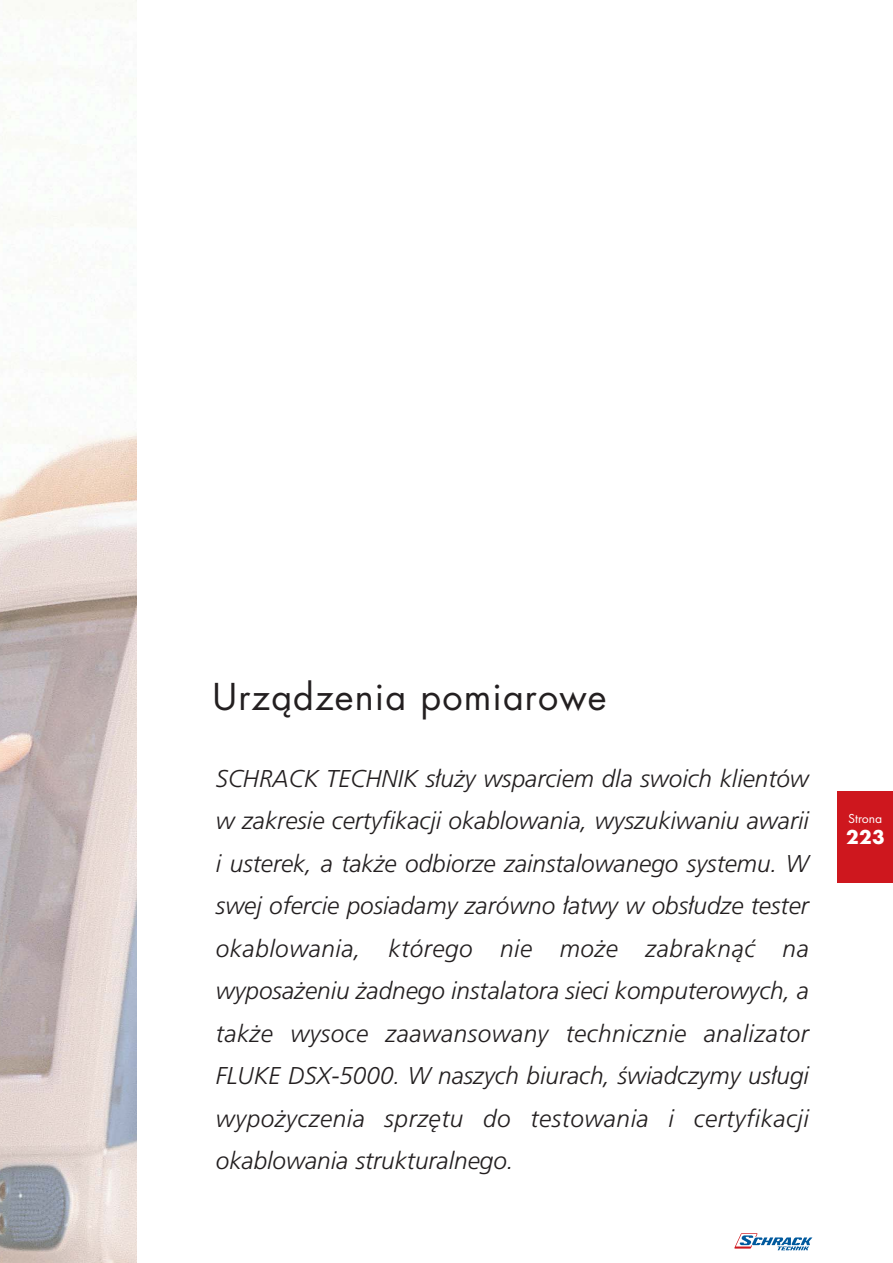
<style>
.page{position:relative;width:893px;height:1263px;background:#fff}
.page>*{position:absolute;margin:0;border:0;box-sizing:border-box;transform-origin:0 0}
.t1{font:36px "Futura CE";letter-spacing:.03em;color:#231f20}
.t2{font:italic 300 24.3px/42.5px "Frutiger CE";color:#231f20;text-align:justify}
.t3{font:700 21px "Futura PT";color:#fff}
.t4{font:13.5px "Futura PT";color:#fff}
</style>
<div class="page">
<svg style="left:734px;top:1233px;width:78px;height:17px"></svg>
<div style="left:838px;top:791px;width:55px;height:92px;background:#ce171e"></div>
<img style="left:0;top:0;width:136px;height:1263px">
<h1 class="t1" style="left:213px;top:681px;width:395px">Urządzenia pomiarowe</h1>
<p class="t2" style="left:216px;top:758px;width:594px">SCHRACK TECHNIK służy wsparciem dla swoich klientów w zakresie certyfikacji okablowania, wyszukiwaniu awarii i usterek, a także odbiorze zainstalowanego systemu. W swej ofercie posiadamy zarówno łatwy w obsłudze tester okablowania, którego nie może zabraknąć na wyposażeniu żadnego instalatora sieci komputerowych, a także wysoce zaawansowany technicznie analizator FLUKE DSX-5000. W naszych biurach, świadczymy usługi wypożyczenia sprzętu do testowania i certyfikacji okablowania strukturalnego.</p>
<p class="t4" style="left:848px;top:812px;width:36px">Strona</p>
<p class="t3" style="left:846px;top:824px;width:40px">223</p>
</div>
